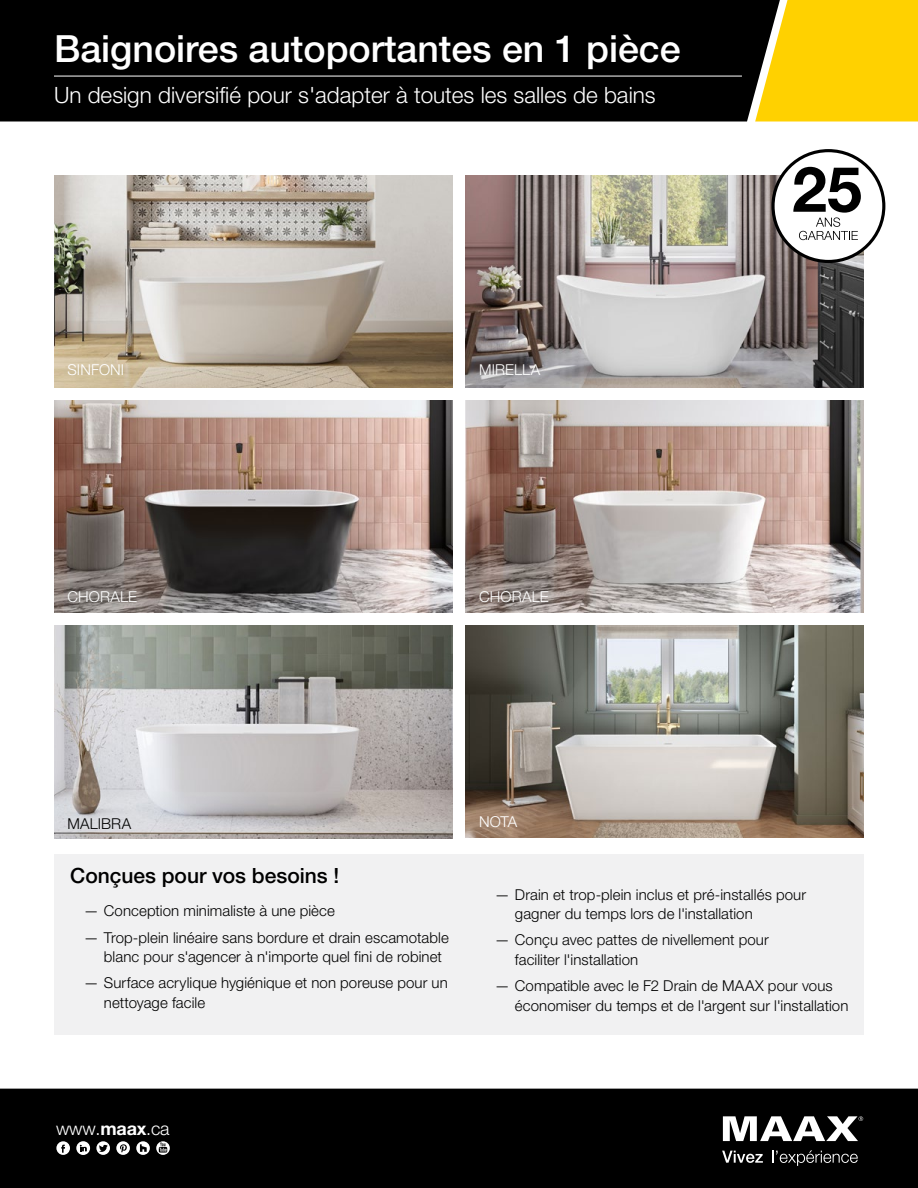
<style>
.page{position:relative;width:918px;height:1188px;background:#fff}
.page>*{position:absolute;margin:0;border:0;box-sizing:border-box;transform-origin:0 0}
.t1{font:500 37.5px "Helvetica Neue LT Std";color:#fff}
.t2{font:300 22.5px "Helvetica Neue LT Std";color:#fff}
.t3{font:500 21px "Helvetica Neue LT Std";color:#000}
.t4{font:300 18px "Helvetica Neue LT Std";color:#fff}
.t5{font:15.75px "Helvetica";letter-spacing:.015em;color:#fff}
.t6{font:300 15px/19.5px "Helvetica Neue LT Std";letter-spacing:.005em;color:#000}
.t7{font:300 15px "Helvetica Neue LT Std";letter-spacing:.005em;color:#fff}
.s1{font-weight:700}
</style>
<div class="page">
<div style="left:0;top:1089px;width:918px;height:99px;background:#000"></div>
<svg style="left:116px;top:1141px;width:14px;height:14px"></svg>
<svg style="left:120px;top:1144px;width:7px;height:8px"></svg>
<div style="left:56px;top:1141px;width:14px;height:14px;background:#fff;border-radius:50%"></div>
<svg style="left:61px;top:1145px;width:4px;height:8px"></svg>
<svg style="left:76px;top:1141px;width:14px;height:14px"></svg>
<svg style="left:156px;top:1141px;width:14px;height:14px"></svg>
<svg style="left:159px;top:1142px;width:8px;height:11px"></svg>
<svg style="left:96px;top:1141px;width:14px;height:14px"></svg>
<svg style="left:99px;top:1145px;width:9px;height:7px"></svg>
<svg style="left:136px;top:1141px;width:14px;height:14px"></svg>
<svg style="left:140px;top:1144px;width:7px;height:8px"></svg>
<svg style="left:722px;top:1151px;width:41px;height:12px"></svg>
<svg style="left:772px;top:1150px;width:86px;height:16px"></svg>
<svg style="left:723px;top:1116px;width:140px;height:25px"></svg>
<div style="left:54px;top:854px;width:810px;height:181px;background:#f1f1f2"></div>
<div style="left:780px;top:0;width:138px;height:122px;background:#ffd100"></div>
<div style="left:0;top:0;width:780px;height:122px;background:#000"></div>
<hr style="left:54px;top:76px;width:688px;height:1px;background:#fff">
<img style="left:466px;top:400px;width:398px;height:213px">
<img style="left:54px;top:626px;width:398px;height:212px">
<img style="left:466px;top:626px;width:398px;height:212px">
<img style="left:466px;top:176px;width:398px;height:212px">
<img style="left:54px;top:176px;width:398px;height:212px">
<img style="left:54px;top:400px;width:398px;height:213px">
<svg style="left:771px;top:149px;width:114px;height:114px"></svg>
<h1 class="t1" style="left:54px;top:26px;width:628px">Baignoires autoportantes en 1 pièce</h1>
<h2 class="t2" style="left:54px;top:81px;width:603px">Un design diversifié pour s'adapter à toutes les salles de bains</h2>
<p class="t7" style="left:68px;top:360px;width:58px">SINFONI</p>
<p class="t7" style="left:479px;top:360px;width:63px">MIRELLA</p>
<p class="t7" style="left:68px;top:587px;width:71px">CHORALE</p>
<p class="t7" style="left:479px;top:587px;width:71px">CHORALE</p>
<p class="t6" style="left:68px;top:813px;width:65px">MALIBRA</p>
<p class="t7" style="left:479px;top:812px;width:40px">NOTA</p>
<h3 class="t3" style="left:70px;top:863px;width:271px">Conçues pour vos besoins !</h3>
<p class="t6" style="left:84px;top:901px;width:253px">— Conception minimaliste à une pièce</p>
<p class="t6" style="left:104px;top:927px;width:346px;text-indent:-20px">— Trop-plein linéaire sans bordure et drain escamotable blanc pour s'agencer à n'importe quel fini de robinet</p>
<p class="t6" style="left:104px;top:973px;width:345px;text-indent:-20px">— Surface acrylique hygiénique et non poreuse pour un nettoyage facile</p>
<p class="t4" style="left:56px;top:1118px;width:115px">www.<span class="s1">maax</span>.ca</p>
<p class="t5" style="left:56px;top:1118px;width:116px">www.<span class="s1">maax</span>.com</p>
<p class="t6" style="left:515px;top:884px;width:293px;text-indent:-20px">— Drain et trop-plein inclus et pré-installés pour gagner du temps lors de l'installation</p>
<p class="t6" style="left:515px;top:930px;width:255px;text-indent:-20px">— Conçu avec pattes de nivellement pour faciliter l'installation</p>
<p class="t6" style="left:515px;top:976px;width:335px;text-indent:-20px">— Compatible avec le F2 Drain de MAAX pour vous économiser du temps et de l'argent sur l'installation</p>
</div>
